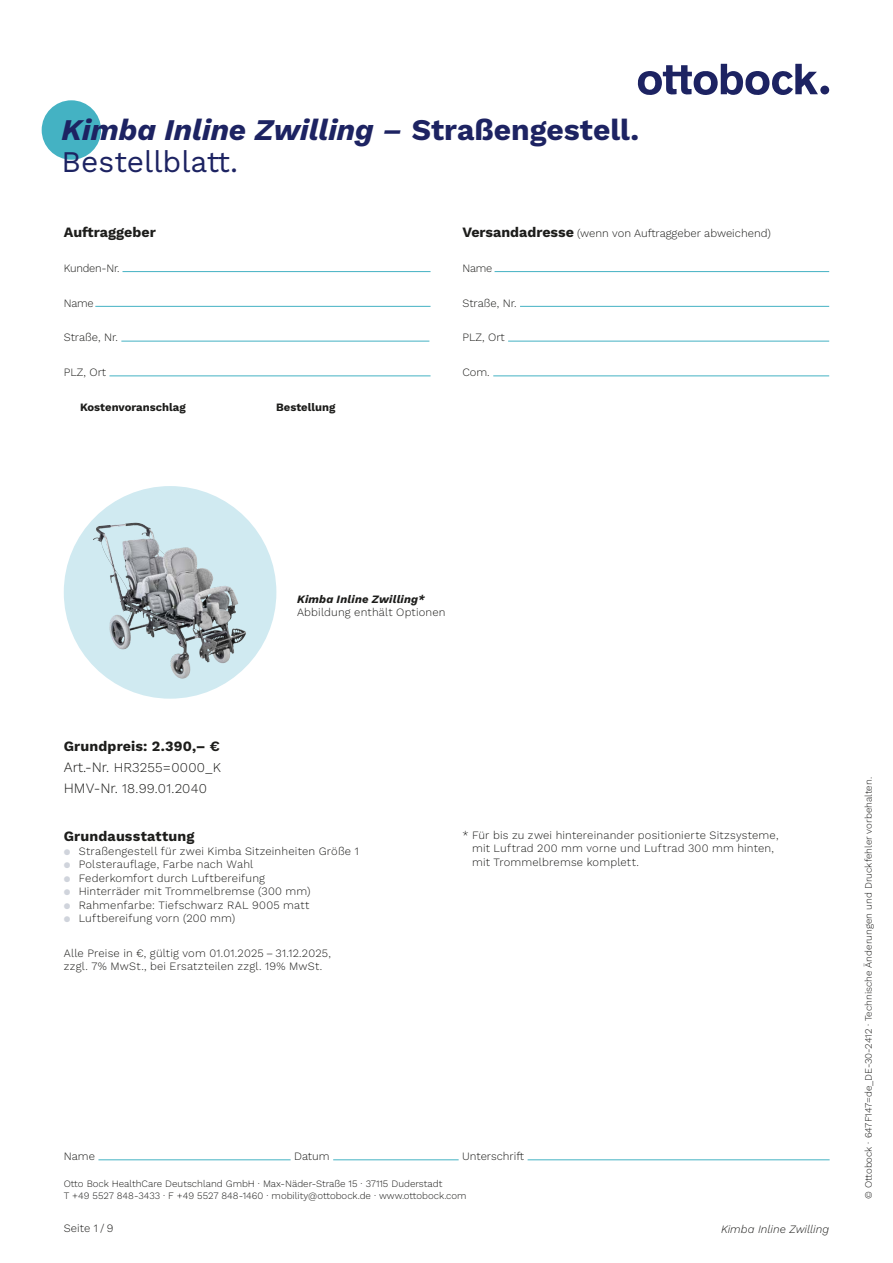
<style>
.page{position:relative;width:893px;height:1263px;background:#fff}
.page>*{position:absolute;margin:0;border:0;box-sizing:border-box;transform-origin:0 0}
.Headline_20_21_2{font:italic 700 30px "Work Sans";color:#1d2362}
.Headline_20_21_2-2{font:30px "Work Sans";color:#1d2362}
.Grundpreis{font:700 14.25px "Work Sans";letter-spacing:.01em;color:#1d1d1b}
.Tab3_bold{font:700 14.25px "Work Sans";color:#1d1d1b}
.Grundpreis-2{font:300 13.5px "Work Sans";letter-spacing:.02em;color:#1d1d1b}
.hinweise{font:300 11.25px/13.5px "Work Sans";letter-spacing:.015em;color:#1d1d1b}
.Tab_reg{font:300 11.25px "Work Sans";letter-spacing:-.005em;color:#1d1d1b}
.Copy_Subhead_bold{font:300 11.25px "Work Sans";color:#1d1d1b}
.Copy_9_5_14{font:700 11.25px "Work Sans";color:#1d1d1b}
.Fließtext{font:300 11.25px "Work Sans";letter-spacing:.015em;color:#1d1d1b}
.Fließtext-2{font:italic 700 11.25px "Work Sans";letter-spacing:.02em;color:#1d1d1b}
.t1{font:italic 300 11.25px "Work Sans";letter-spacing:.005em;color:#1d1d1b}
.t2{font:300 9.75px/12px "Work Sans";color:#1d1d1b}
.s1{font-weight:600}
.s2{font-style:normal}
.s3{font-weight:700;font-size:14.25px}
.s4{font-size:14.25px}
.s5{font-weight:700;color:#d0d4dc}
</style>
<div class="page">
<div style="left:820px;top:86px;width:9px;height:8px;background:#1d2362;border-radius:50%"></div>
<svg style="left:638px;top:64px;width:180px;height:31px"></svg>
<hr style="left:495px;top:271px;width:334px;height:1px;background:#44b2c3">
<hr style="left:520px;top:306px;width:309px;height:1px;background:#44b2c3">
<hr style="left:508px;top:341px;width:321px;height:1px;background:#44b2c3">
<hr style="left:493px;top:376px;width:336px;height:1px;background:#44b2c3">
<hr style="left:123px;top:271px;width:308px;height:1px;background:#44b2c3">
<hr style="left:95px;top:306px;width:336px;height:1px;background:#44b2c3">
<hr style="left:121px;top:341px;width:308px;height:1px;background:#44b2c3">
<hr style="left:109px;top:376px;width:322px;height:1px;background:#44b2c3">
<svg style="left:64px;top:486px;width:212px;height:213px;background:#bbced4"></svg>
<img style="left:93px;top:523px;width:42px;height:75px">
<div style="left:42px;top:100px;width:59px;height:60px;background:#44b2c3;border-radius:50%"></div>
<hr style="left:98px;top:1159px;width:193px;height:1px;background:#44b2c3">
<hr style="left:333px;top:1159px;width:126px;height:1px;background:#44b2c3">
<hr style="left:528px;top:1159px;width:302px;height:1px;background:#44b2c3">
<p class="Headline_20_21_2" style="left:62px;top:107px;width:579px">Kimba Inline Zwilling <span class="s1">–</span> <span class="s2">Straßengestell.</span></p>
<p class="Headline_20_21_2-2" style="left:62px;top:139px;width:178px">Bestellblatt.</p>
<p class="Tab3_bold" style="left:64px;top:221px;width:94px">Auftraggeber</p>
<p class="Tab_reg" style="left:64px;top:259px;width:57px">Kunden-Nr.</p>
<p class="Tab_reg" style="left:64px;top:294px;width:31px">Name</p>
<p class="Tab_reg" style="left:64px;top:329px;width:56px">Straße, Nr.</p>
<p class="Tab_reg" style="left:64px;top:364px;width:44px">PLZ, Ort</p>
<p class="Copy_9_5_14" style="left:80px;top:398px;width:107px">Kostenvoranschlag</p>
<p class="Copy_9_5_14" style="left:276px;top:398px;width:61px">Bestellung</p>
<p class="Copy_Subhead_bold" style="left:462px;top:225px;width:310px"><span class="s3">Versandadresse</span> (wenn von Auftraggeber abweichend)</p>
<p class="Tab_reg" style="left:462px;top:259px;width:31px">Name</p>
<p class="Tab_reg" style="left:462px;top:294px;width:56px">Straße, Nr.</p>
<p class="Tab_reg" style="left:462px;top:329px;width:44px">PLZ, Ort</p>
<p class="Tab_reg" style="left:462px;top:364px;width:29px">Com.</p>
<p class="Fließtext-2" style="left:297px;top:590px;width:129px">Kimba Inline Zwilling*</p>
<p class="Fließtext" style="left:297px;top:604px;width:150px">Abbildung enthält Optionen</p>
<p class="Grundpreis" style="left:64px;top:736px;width:158px">Grundpreis: 2.390,– €</p>
<p class="Grundpreis-2" style="left:64px;top:757px;width:159px"><span class="s4">Art.-Nr.</span> HR3255=0000_K</p>
<p class="Grundpreis-2" style="left:64px;top:778px;width:145px"><span class="s4">HMV-Nr.</span> 18.99.01.2040</p>
<p class="Grundpreis" style="left:64px;top:826px;width:132px">Grundausstattung</p>
<p class="hinweise" style="left:64px;top:844px;width:296px"><span class="s5">⚫</span> Straßengestell für zwei Kimba Sitzeinheiten Größe 1</p>
<p class="hinweise" style="left:64px;top:857px;width:191px"><span class="s5">⚫</span> Polsterauflage, Farbe nach Wahl</p>
<p class="hinweise" style="left:64px;top:871px;width:203px"><span class="s5">⚫</span> Federkomfort durch Luftbereifung</p>
<p class="hinweise" style="left:64px;top:884px;width:248px"><span class="s5">⚫</span> Hinterräder mit Trommelbremse (300 mm)</p>
<p class="hinweise" style="left:64px;top:898px;width:247px"><span class="s5">⚫</span> Rahmenfarbe: Tiefschwarz RAL 9005 matt</p>
<p class="hinweise" style="left:64px;top:911px;width:173px"><span class="s5">⚫</span> Luftbereifung vorn (200 mm)</p>
<p class="hinweise" style="left:64px;top:946px;width:269px">Alle Preise in €, gültig vom 01.01.2025 – 31.12.2025, zzgl. 7% MwSt., bei Ersatzteilen zzgl. 19% MwSt.</p>
<p class="hinweise" style="left:472px;top:827px;width:308px;text-indent:-10px">* Für bis zu zwei hintereinander positionierte Sitzsysteme, mit Luftrad 200 mm vorne und Luftrad 300 mm hinten, mit Trommelbremse komplett.</p>
<p class="Tab_reg" style="left:64px;top:1148px;width:33px">Name</p>
<p class="Tab_reg" style="left:294px;top:1148px;width:37px">Datum</p>
<p class="Tab_reg" style="left:462px;top:1148px;width:63px">Unterschrift</p>
<p class="t2" style="left:64px;top:1177px;width:404px">Otto Bock HealthCare Deutschland GmbH · Max-Näder-Straße 15 · 37115 Duderstadt<br>T +49 5527 848-3433 · F +49 5527 848-1460 · mobility@ottobock.de · www.ottobock.com</p>
<p class="hinweise" style="left:64px;top:1221px;width:51px">Seite 1 / 9</p>
<p class="t1" style="left:721px;top:1220px;width:110px">Kimba Inline Zwilling</p>
<p class="t2" style="left:862px;top:1199px;width:423px;rotate:-90deg">© Ottobock · 647F147=de_DE-30-2412 · Technische Änderungen und Druckfehler vorbehalten.</p>
</div>
